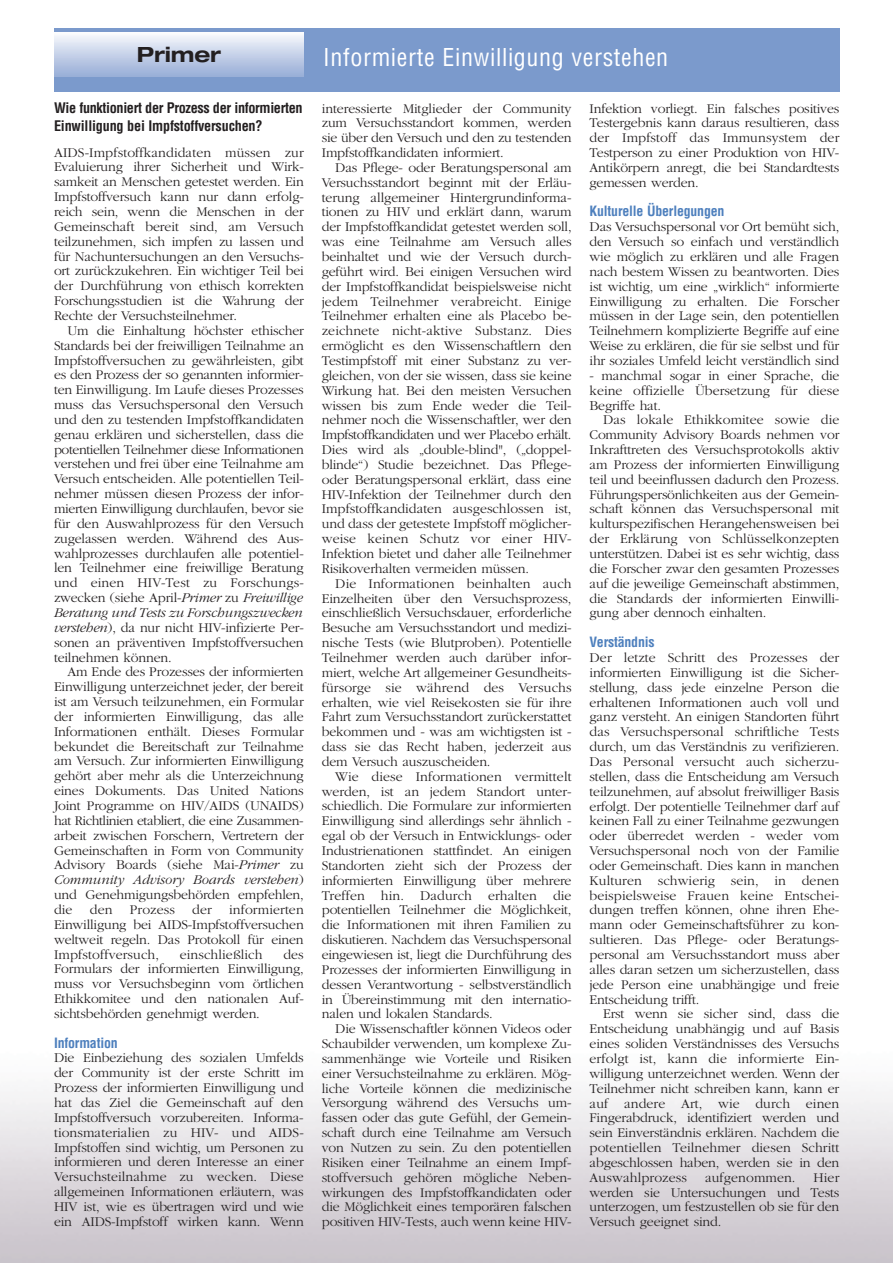
<style>
.page{position:relative;width:893px;height:1263px;background:#fff}
.page>*{position:absolute;margin:0;border:0;box-sizing:border-box;transform-origin:0 0}
.t1{font:condensed 24px "Helvetica";letter-spacing:.025em;color:#fff}
.t2{font:700 expanded 21px "Helvetica Neue";letter-spacing:-.01em;color:#231f20}
.t3{font:700 condensed 14.25px/18px "Helvetica";letter-spacing:-.025em;color:#231f20}
.t4{font:300 13.8px/14.9px "Garamond";letter-spacing:-.015em;color:#231f20;text-align:justify}
.t5{font:700 condensed 13.8px "Helvetica";letter-spacing:-.015em;color:#4d7fbd}
.t6{font:300 13.8px "Garamond";letter-spacing:.005em;color:#231f20}
.s1{font-style:italic}
</style>
<div class="page">
<div style="left:54px;top:28px;width:785px;height:64px;background:#7b9acc"></div>
<div style="left:54px;top:33px;width:250px;height:44px;background:linear-gradient(to bottom,#f7f9fc,#98aed7)"></div>
<h2 class="t2" style="left:137px;top:47px;width:86px">Primer</h2>
<h1 class="t1" style="left:323px;top:48px;width:346px">Informierte Einwilligung verstehen</h1>
<p class="t3" style="left:54px;top:100px;width:250px">Wie funktioniert der Prozess der informierten<br>Einwilligung bei Impfstoffversuchen?</p>
<p class="t4" style="left:54px;top:146px;width:251px">AIDS-Impfstoffkandidaten müssen zur Evaluierung ihrer Sicherheit und Wirk&shy;samkeit an Menschen getestet werden. Ein Impfstoffversuch kann nur dann erfolg&shy;reich sein, wenn die Menschen in der Gemeinschaft bereit sind, am Versuch teilzunehmen, sich impfen zu lassen und für Nachuntersuchungen an den Versuchs&shy;ort zurückzukehren. Ein wichtiger Teil bei der Durchführung von ethisch korrekten Forschungsstudien ist die Wahrung der Rechte der Versuchsteilnehmer.</p>
<p class="t4" style="left:54px;top:324px;width:251px;text-indent:14px">Um die Einhaltung höchster ethischer Standards bei der freiwilligen Teilnahme an Impfstoffversuchen zu gewährleisten, gibt es den Prozess der so genannten informier&shy;ten Einwilligung. Im Laufe dieses Prozesses muss das Versuchspersonal den Versuch und den zu testenden Impfstoffkandidaten genau erklären und sicherstellen, dass die potentiellen Teilnehmer diese Informationen verstehen und frei über eine Teilnahme am Versuch entscheiden. Alle potentiellen Teil&shy;nehmer müssen diesen Prozess der infor&shy;mierten Einwilligung durchlaufen, bevor sie für den Auswahlprozess für den Versuch zugelassen werden. Während des Aus&shy;wahlprozesses durchlaufen alle potentiel&shy;len Teilnehmer eine freiwillige Beratung und einen HIV-Test zu Forschungs&shy;zwecken (siehe April-<span class="s1">Primer</span> zu <span class="s1">Freiwillige Beratung und Tests zu Forschungszwecken verstehen</span>), da nur nicht HIV-infizierte Per&shy;sonen an präventiven Impfstoffversuchen teilnehmen können.</p>
<p class="t4" style="left:54px;top:666px;width:251px;text-indent:14px">Am Ende des Prozesses der informierten Einwilligung unterzeichnet jeder, der bereit ist am Versuch teilzunehmen, ein Formular der informierten Einwilligung, das alle Informationen enthält. Dieses Formular bekundet die Bereitschaft zur Teilnahme am Versuch. Zur informierten Einwilligung gehört aber mehr als die Unterzeichnung eines Dokuments. Das United Nations Joint Programme on HIV/AIDS (UNAIDS) hat Richtlinien etabliert, die eine Zusammen&shy;arbeit zwischen Forschern, Vertretern der Gemeinschaften in Form von Community Advisory Boards (siehe Mai-<span class="s1">Primer</span> zu <span class="s1">Community Advisory Boards verstehen</span>) und Genehmigungsbehörden empfehlen, die den Prozess der informierten Einwilligung bei AIDS-Impfstoffversuchen weltweit regeln. Das Protokoll für einen Impfstoffversuch,</p>
<p class="t4" style="left:322px;top:102px;width:251px">interessierte Mitglieder der Community zum Versuchsstandort kommen, werden sie über den Versuch und den zu testenden Impfstoffkandidaten informiert.</p>
<p class="t4" style="left:322px;top:161px;width:251px;text-indent:14px">Das Pflege- oder Beratungspersonal am Versuchsstandort beginnt mit der Erläu&shy;terung allgemeiner Hintergrundinforma&shy;tionen zu HIV und erklärt dann, warum der Impfstoffkandidat getestet werden soll, was eine Teilnahme am Versuch alles beinhaltet und wie der Versuch durch&shy;geführt wird. Bei einigen Versuchen wird der Impfstoffkandidat beispielsweise nicht jedem Teilnehmer verabreicht. Einige Teilnehmer erhalten eine als Placebo be&shy;zeichnete nicht-aktive Substanz. Dies ermöglicht es den Wissenschaftlern den Testimpfstoff mit einer Substanz zu ver&shy;gleichen, von der sie wissen, dass sie keine Wirkung hat. Bei den meisten Versuchen wissen bis zum Ende weder die Teil&shy;nehmer noch die Wissenschaftler, wer den Impfstoffkandidaten und wer Placebo erhält.<br>Dies wird als „double-blind", („doppel&shy;blinde“) Studie bezeichnet. Das Pflege&shy;oder Beratungspersonal erklärt, dass eine HIV-Infektion der Teilnehmer durch den Impfstoffkandidaten ausgeschlossen ist, und dass der getestete Impfstoff möglicher&shy;weise keinen Schutz vor einer HIV-Infektion bietet und daher alle Teilnehmer Risikoverhalten vermeiden müssen.</p>
<p class="t4" style="left:322px;top:577px;width:251px;text-indent:14px">Die Informationen beinhalten auch Einzelheiten über den Versuchsprozess, einschließlich Versuchsdauer, erforderliche Besuche am Versuchsstandort und medizi&shy;nische Tests (wie Blutproben). Potentielle Teilnehmer werden auch darüber infor&shy;miert, welche Art allgemeiner Gesundheits&shy;fürsorge sie während des Versuchs erhalten, wie viel Reisekosten sie für ihre Fahrt zum Versuchsstandort zurückerstattet bekommen und - was am wichtigsten ist - dass sie das Recht haben, jederzeit aus dem Versuch auszuscheiden.</p>
<p class="t4" style="left:322px;top:770px;width:251px;text-indent:14px">Wie diese Informationen vermittelt werden, ist an jedem Standort unter&shy;schiedlich. Die Formulare zur informierten Einwilligung sind allerdings sehr ähnlich - egal ob der Versuch in Entwicklungs- oder Industrienationen stattfindet. An einigen Standorten zieht sich der Prozess der informierten Einwilligung über mehrere Treffen hin. Dadurch erhalten die potentiellen Teilnehmer die Möglichkeit, die Informationen mit ihren Familien zu diskutieren. Nachdem das Versuchspersonal eingewiesen ist, liegt die Durchführung des Prozesses der informierten Einwilligung in dessen Verantwortung - selbstverständlich in Übereinstimmung mit den internatio&shy;nalen und lokalen Standards.</p>
<p class="t4" style="left:322px;top:1023px;width:251px;text-indent:14px">Die Wissenschaftler können Videos oder Schaubilder verwenden, um komplexe Zu&shy;sammenhänge wie Vorteile und Risiken einer Versuchsteilnahme zu erklären. Mög&shy;liche Vorteile können die medizinische Versorgung während des Versuchs um&shy;fassen oder das gute Gefühl, der Gemein&shy;schaft durch eine Teilnahme am Versuch von Nutzen zu sein. Zu den potentiellen Risiken einer Teilnahme an einem Impf&shy;stoffversuch gehören mögliche Neben&shy;wirkungen des Impfstoffkandidaten oder die Möglichkeit eines temporären falschen positiven HIV-Tests, auch wenn keine HIV-</p>
<p class="t4" style="left:589px;top:102px;width:251px">Infektion vorliegt. Ein falsches positives Testergebnis kann daraus resultieren, dass der Impfstoff das Immunsystem der Testperson zu einer Produktion von HIV-Antikörpern anregt, die bei Standardtests gemessen werden.</p>
<p class="t5" style="left:589px;top:206px;width:136px">Kulturelle Überlegungen</p>
<p class="t4" style="left:589px;top:221px;width:251px">Das Versuchspersonal vor Ort bemüht sich, den Versuch so einfach und verständlich wie möglich zu erklären und alle Fragen nach bestem Wissen zu beantworten. Dies ist wichtig, um eine „wirklich“ informierte Einwilligung zu erhalten. Die Forscher müssen in der Lage sein, den potentiellen Teilnehmern komplizierte Begriffe auf eine Weise zu erklären, die für sie selbst und für ihr soziales Umfeld leicht verständlich sind</p>
<p class="t4" style="left:589px;top:369px;width:251px">- manchmal sogar in einer Sprache, die keine offizielle Übersetzung für diese Begriffe hat.</p>
<p class="t4" style="left:589px;top:414px;width:251px;text-indent:14px">Das lokale Ethikkomitee sowie die Community Advisory Boards nehmen vor Inkrafttreten des Versuchsprotokolls aktiv am Prozess der informierten Einwilligung teil und beeinflussen dadurch den Prozess.<br>Führungspersönlichkeiten aus der Gemein&shy;schaft können das Versuchspersonal mit kulturspezifischen Herangehensweisen bei der Erklärung von Schlüsselkonzepten unterstützen. Dabei ist es sehr wichtig, dass die Forscher zwar den gesamten Prozesses auf die jeweilige Gemeinschaft abstimmen, die Standards der informierten Einwilli&shy;gung aber dennoch einhalten.</p>
<p class="t5" style="left:589px;top:637px;width:67px">Verständnis</p>
<p class="t4" style="left:589px;top:651px;width:251px">Der letzte Schritt des Prozesses der informierten Einwilligung ist die Sicher&shy;stellung, dass jede einzelne Person die erhaltenen Informationen auch voll und ganz versteht. An einigen Standorten führt das Versuchspersonal schriftliche Tests durch, um das Verständnis zu verifizieren.<br>Das Personal versucht auch sicherzu&shy;stellen, dass die Entscheidung am Versuch teilzunehmen, auf absolut freiwilliger Basis erfolgt. Der potentielle Teilnehmer darf auf keinen Fall zu einer Teilnahme gezwungen oder überredet werden - weder vom Versuchspersonal noch von der Familie oder Gemeinschaft. Dies kann in manchen Kulturen schwierig sein, in denen beispielsweise Frauen keine Entschei&shy;dungen treffen können, ohne ihren Ehe&shy;mann oder Gemeinschaftsführer zu kon&shy;sultieren. Das Pflege- oder Beratungs&shy;personal am Versuchsstandort muss aber alles daran setzen um sicherzustellen, dass jede Person eine unabhängige und freie Entscheidung trifft.</p>
<p class="t4" style="left:589px;top:1008px;width:251px;text-indent:14px">Erst wenn sie sicher sind, dass die Entscheidung unabhängig und auf Basis eines soliden Verständnisses des Versuchs erfolgt ist, kann die informierte Ein&shy;willigung unterzeichnet werden. Wenn der Teilnehmer nicht schreiben kann, kann er auf andere Art, wie durch einen Fingerabdruck, identifiziert werden und sein Einverständnis erklären. Nachdem die potentiellen Teilnehmer diesen Schritt abgeschlossen haben, werden sie in den Auswahlprozess</p>
<p class="t4" style="left:54px;top:948px;width:251px;text-indent:229px">des Formulars der informierten Einwilligung, muss vor Versuchsbeginn vom örtlichen Ethikkomitee und den nationalen Auf&shy;sichtsbehörden genehmigt werden.</p>
<p class="t5" style="left:54px;top:1037px;width:65px">Information</p>
<p class="t4" style="left:54px;top:1052px;width:251px">Die Einbeziehung des sozialen Umfelds der Community ist der erste Schritt im Prozess der informierten Einwilligung und hat das Ziel die Gemeinschaft auf den Impfstoffversuch vorzubereiten. Informa&shy;tionsmaterialien zu HIV- und AIDS-Impfstoffen sind wichtig, um Personen zu informieren und deren Interesse an einer Versuchsteilnahme zu wecken. Diese allgemeinen Informationen erläutern, was HIV ist, wie es übertragen wird und wie ein AIDS-Impfstoff wirken kann. Wenn</p>
<p class="t6" style="left:180px;top:949px;width:84px">einschließlich</p>
<p class="t6" style="left:705px;top:1172px;width:92px">aufgenommen.</p>
<p class="t4" style="left:589px;top:1171px;width:251px;text-indent:224px">Hier werden sie Untersuchungen und Tests unterzogen, um festzustellen ob sie für den Versuch geeignet sind.</p>
</div>
